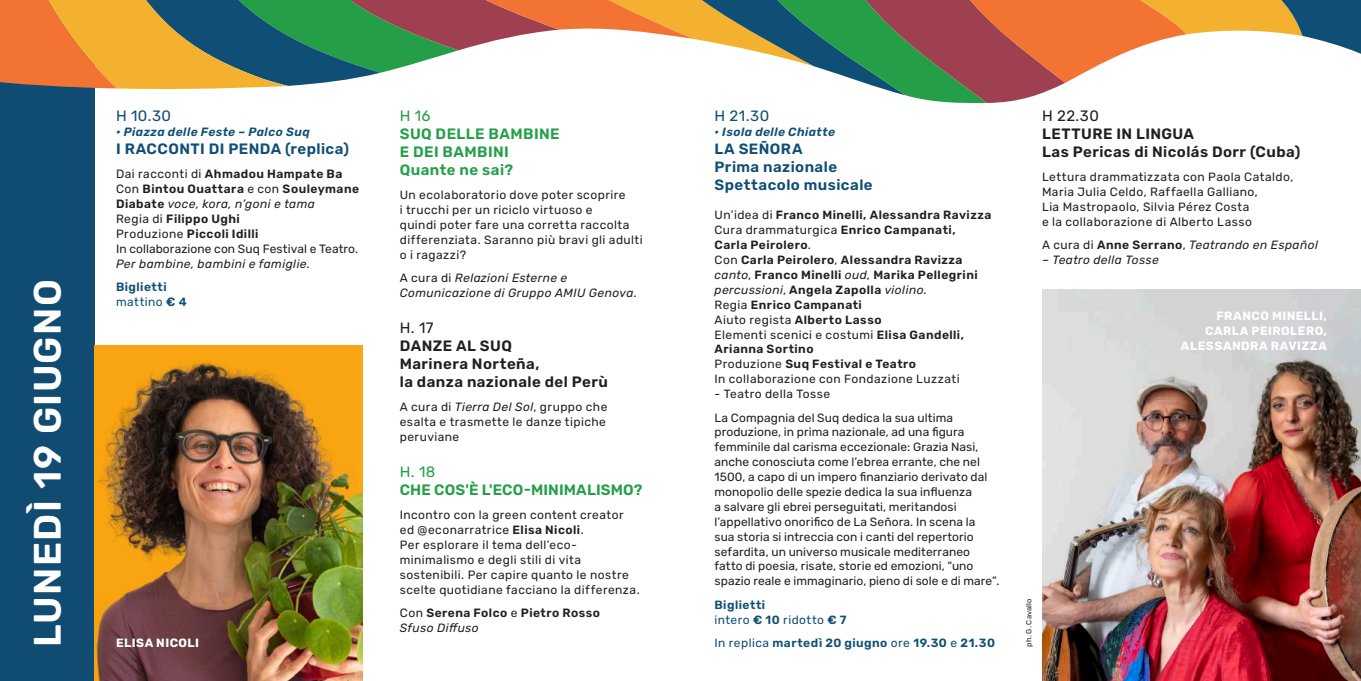
<style>
.page{position:relative;width:1361px;height:681px;background:#fff}
.page>*{position:absolute;margin:0;border:0;box-sizing:border-box;transform-origin:0 0}
.t1{font:600 38.25px "Rubik";letter-spacing:.035em;color:#fff}
.t2{font:600 15px/18px "Rubik";letter-spacing:.03em;color:#231f20}
.t3{font:600 15px/18px "Rubik";letter-spacing:.025em;color:#249f48}
.t4{font:600 15px "Rubik";letter-spacing:.005em;color:#249f48}
.t5{font:600 15px "Rubik";letter-spacing:.03em;color:#104f75}
.t6{font:15px "Rubik";color:#231f20}
.t7{font:15px "Rubik";color:#249f48}
.t8{font:15px "Rubik";color:#104f75}
.t9{font:600 14.85px/17.9px "Rubik";letter-spacing:.03em;color:#104f75}
.t10{font:14.85px "Rubik";color:#104f75}
.t11{font:12px/15px "Rubik";letter-spacing:.035em;color:#231f20}
.t12{font:12px/15px "Rubik";letter-spacing:.005em;color:#231f20}
.t13{font:italic 12px/15px "Rubik";letter-spacing:.035em;color:#231f20}
.t14{font:700 12px/15px "Rubik";letter-spacing:.04em;color:#fff;text-align:right}
.t15{font:600 12px/15px "Rubik";letter-spacing:.04em;color:#231f20}
.t16{font:italic 600 12px "Rubik";letter-spacing:.035em;color:#104f75}
.t17{font:600 12px/15px "Rubik";letter-spacing:.04em;color:#104f75}
.t18{font:11.85px/14.9px "Rubik";letter-spacing:.005em;color:#231f20}
.t19{font:600 11.85px/14.9px "Rubik";letter-spacing:.04em;color:#231f20}
.t20{font:600 11.85px/14.9px "Rubik";letter-spacing:.04em;color:#104f75}
.t21{font:italic 600 11.85px "Rubik";letter-spacing:.035em;color:#104f75}
.t22{font:7.5px "Rubik";letter-spacing:.025em;color:#231f20}
.s1{font-weight:600}
.s2{font-style:italic}
.s3{font-weight:400}
.s4{font-style:normal}
.s5{font-weight:400;font-style:italic}
.s6{font-weight:600;font-style:normal}
</style>
<div class="page">
<div style="left:0;top:0;width:95px;height:680px;background:#104c72"></div>
<img style="left:1042px;top:289px;width:319px;height:391px">
<img style="left:95px;top:345px;width:268px;height:335px">
<svg style="left:94px;top:592px;width:145px;height:88px;background:#764740"></svg>
<svg style="left:0;top:0;width:1361px;height:104px"></svg>
<h1 class="t1" style="left:26px;top:646px;width:369px;rotate:-90deg">LUNEDÌ 19 GIUGNO</h1>
<p class="t8" style="left:116px;top:107px;width:56px">H 10.30</p>
<p class="t16" style="left:116px;top:125px;width:195px">• Piazza delle Feste – Palco Suq</p>
<p class="t5" style="left:116px;top:140px;width:234px">I RACCONTI DI PENDA (replica)</p>
<p class="t12" style="left:116px;top:166px;width:244px">Dai racconti di <span class="s1">Ahmadou Hampate Ba<br></span>Con <span class="s1">Bintou Ouattara</span> e con <span class="s1">Souleymane<br>Diabate</span> <span class="s2">voce, kora, n’goni e tama<br></span>Regia di <span class="s1">Filippo Ughi<br></span>Produzione <span class="s1">Piccoli Idilli<br></span>In collaborazione con Suq Festival e Teatro.</p>
<p class="t13" style="left:116px;top:256px;width:195px">Per bambine, bambini e famiglie.</p>
<p class="t17" style="left:116px;top:280px;width:72px">Biglietti <span class="s3">mattino</span> € 4</p>
<p class="t14" style="left:116px;top:635px;width:85px">ELISA NICOLI</p>
<p class="t7" style="left:400px;top:107px;width:32px">H 16</p>
<p class="t3" style="left:400px;top:125px;width:161px">SUQ DELLE BAMBINE<br>E DEI BAMBINI<br>Quante ne sai?</p>
<p class="t11" style="left:400px;top:187px;width:244px">Un ecolaboratorio dove poter scoprire<br>i trucchi per un riciclo virtuoso e<br>quindi poter fare una corretta raccolta differenziata. Saranno più bravi gli adulti o i ragazzi?</p>
<p class="t13" style="left:400px;top:271px;width:238px"><span class="s4">A cura di</span> Relazioni Esterne e<br>Comunicazione di Gruppo AMIU Genova<span class="s4">.</span></p>
<p class="t6" style="left:400px;top:319px;width:35px">H. 17</p>
<p class="t2" style="left:400px;top:337px;width:210px">DANZE AL SUQ<br>Marinera Norteña,<br>la danza nazionale del Perù</p>
<p class="t11" style="left:400px;top:399px;width:209px">A cura di <span class="s2">Tierra Del Sol</span>, gruppo che esalta e trasmette le danze tipiche peruviane</p>
<p class="t7" style="left:400px;top:463px;width:37px">H. 18</p>
<p class="t4" style="left:400px;top:481px;width:244px">CHE COS'È L'ECO-MINIMALISMO?</p>
<p class="t11" style="left:400px;top:507px;width:241px">Incontro con la green content creator ed @econarratrice <span class="s1">Elisa Nicoli</span>.<br>Per esplorare il tema dell’eco&shy;minimalismo e degli stili di vita sostenibili. Per capire quanto le nostre scelte quotidiane facciano la differenza.</p>
<p class="t15" style="left:400px;top:605px;width:202px"><span class="s3">Con</span> Serena Folco <span class="s3">e</span> Pietro Rosso<br><span class="s5">Sfuso Diffuso</span></p>
<p class="t10" style="left:714px;top:108px;width:56px">H 21.30</p>
<p class="t21" style="left:714px;top:125px;width:122px">• Isola delle Chiatte</p>
<p class="t9" style="left:714px;top:140px;width:160px">LA SEÑORA<br>Prima nazionale<br>Spettacolo musicale</p>
<p class="t19" style="left:714px;top:208px;width:278px"><span class="s3">Un’idea di</span> Franco Minelli, Alessandra Ravizza <span class="s3">Cura drammaturgica</span> Enrico Campanati,<br>Carla Peirolero<span class="s3">.<br>Con</span> Carla Peirolero<span class="s3">,</span> Alessandra Ravizza <span class="s5">canto</span><span class="s3">,</span> Franco Minelli <span class="s5">oud</span><span class="s3">,</span> Marika Pellegrini <span class="s5">percussioni</span><span class="s3">,</span> Angela Zapolla <span class="s5">violino</span><span class="s3">.<br>Regia</span> Enrico Campanati<br><span class="s3">Aiuto regista</span> Alberto Lasso<br><span class="s3">Elementi scenici e costumi</span> Elisa Gandelli, Arianna Sortino<br><span class="s3">Produzione</span> Suq Festival e Teatro<br><span class="s3">In collaborazione con Fondazione Luzzati</span></p>
<p class="t18" style="left:714px;top:382px;width:240px;line-height:23.2px">- Teatro della Tosse<br>La Compagnia del Suq dedica la sua ultima</p>
<p class="t18" style="left:714px;top:425px;width:286px">produzione, in prima nazionale, ad una figura femminile dal carisma eccezionale: Grazia Nasi, anche conosciuta come l’ebrea errante, che nel 1500, a capo di un impero finanziario derivato dal monopolio delle spezie dedica la sua influenza<br>a salvare gli ebrei perseguitati, meritandosi l’appellativo onorifico de La Señora. In scena la<br>sua storia si intreccia con i canti del repertorio sefardita, un universo musicale mediterraneo fatto di poesia, risate, storie ed emozioni, “uno spazio reale e immaginario, pieno di sole e di mare”.</p>
<p class="t20" style="left:714px;top:597px;width:134px">Biglietti<br><span class="s3">intero</span> € 10 <span class="s3">ridotto</span> € 7</p>
<p class="t20" style="left:714px;top:635px;width:282px"><span class="s3">In replica</span> martedì 20 giugno <span class="s3">ore</span> 19.30 <span class="s3">e</span> 21.30</p>
<p class="t6" style="left:1042px;top:107px;width:58px">H 22.30</p>
<p class="t2" style="left:1042px;top:125px;width:260px">LETTURE IN LINGUA<br>Las Pericas di Nicolás Dorr (Cuba)</p>
<p class="t11" style="left:1042px;top:169px;width:253px">Lettura drammatizzata con Paola Cataldo, Maria Julia Celdo, Raffaella Galliano,<br>Lia Mastropaolo, Silvia Pérez Costa<br>e la collaborazione di Alberto Lasso</p>
<p class="t13" style="left:1042px;top:238px;width:277px"><span class="s4">A cura di</span> <span class="s6">Anne Serrano</span><span class="s4">,</span> Teatrando en Español</p>
<p class="t13" style="left:1042px;top:253px;width:118px">– Teatro della Tosse</p>
<p class="t14" style="left:1181px;top:309px;width:147px">FRANCO MINELLI,<br>CARLA PEIROLERO,<br>ALESSANDRA RAVIZZA</p>
<p class="t22" style="left:1024px;top:646px;width:50px;rotate:-90deg">ph. G. Cavallo</p>
</div>
